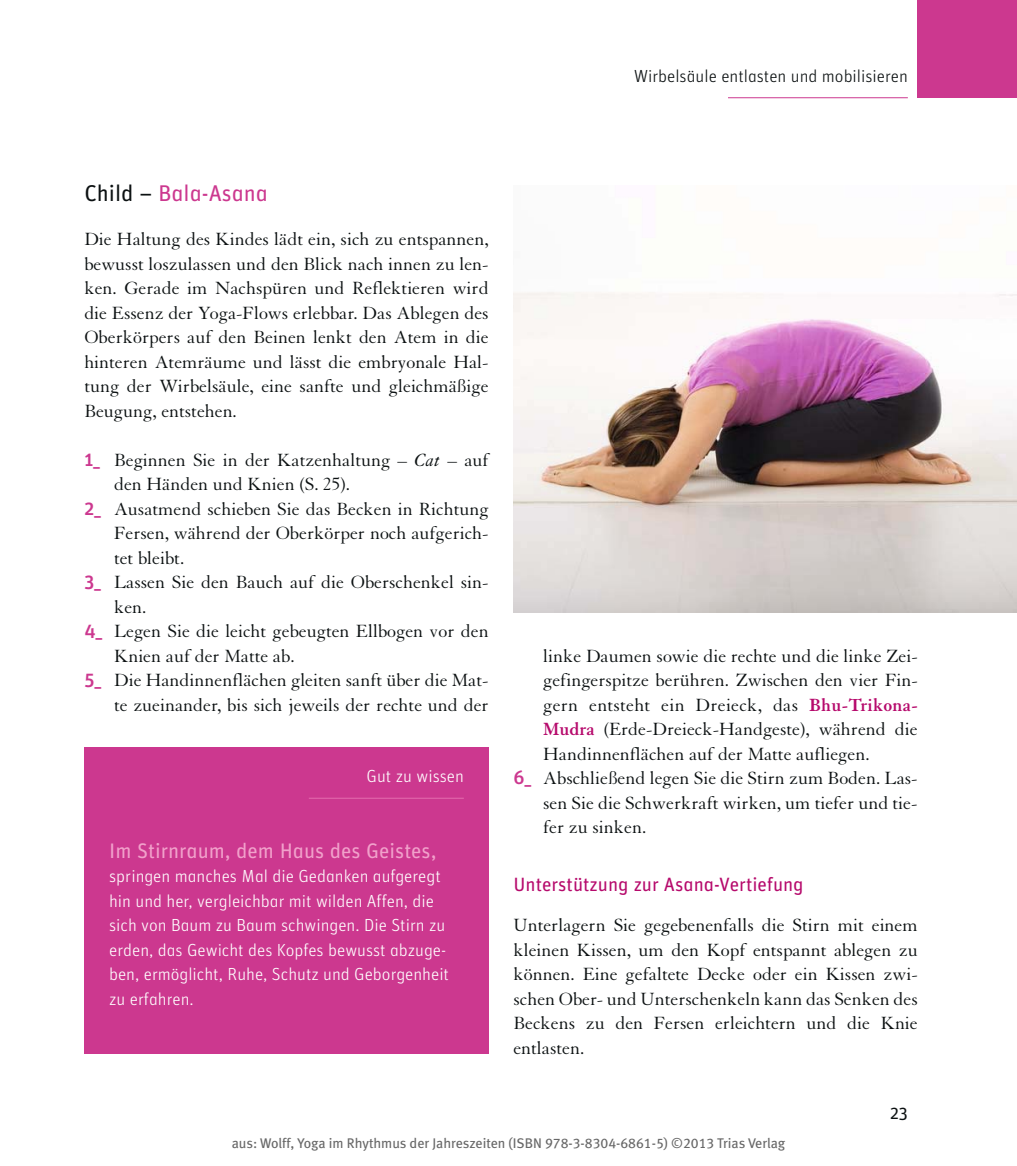
<style>
.page{position:relative;width:1017px;height:1166px;background:#fff}
.page>*{position:absolute;margin:0;border:0;box-sizing:border-box;transform-origin:0 0}
.t1{font:22.75px "Unit Regular Alternate";color:#cc388f}
.t2{font:21px "Unit Regular Alternate";color:#f1a1cb}
.t3{font:19.25px/24.5px "Granjon";color:#0c1112;text-align:justify}
.t4{font:19.25px "Unit Regular Alternate";color:#b60a6c}
.t5{font:17.5px/24.5px "Unit Light Alternate";color:#fff}
.t6{font:17.5px "Unit Light Alternate";color:#0c1112}
.t7{font:17.5px "Unit Regular Alternate";color:#0c1112}
.t8{font:14px "Meta Book LF";color:#676767}
.s1{color:#0c1112}
.s2{font-family:"Unit Medium Alternate";color:#cc388f}
.s3{font-style:italic}
.s4{font-weight:700;color:#b60a6c}
</style>
<div class="page">
<div style="left:918px;top:0;width:99px;height:98px;background:#cc388f"></div>
<hr style="left:728px;top:97px;width:180px;height:1px;background:#cc388f">
<img style="left:513px;top:292px;width:504px;height:320px">
<div style="left:84px;top:747px;width:405px;height:307px;background:#cc388f"></div>
<hr style="left:309px;top:798px;width:155px;height:1px;background:#e56daf">
<p class="t6" style="left:634px;top:69px;width:275px">Wirbelsäule entlasten und mobilisieren</p>
<p class="t1" style="left:84px;top:184px;width:185px"><span class="s1">Child –</span> Bala-Asana</p>
<p class="t3" style="left:84px;top:229px;width:406px">Die Haltung des Kindes lädt ein, sich zu entspannen, bewusst loszulassen und den Blick nach innen zu len&shy;ken. Gerade im Nachspüren und Reflektieren wird die Essenz der Yoga-Flows erlebbar. Das Ablegen des Oberkörpers auf den Beinen lenkt den Atem in die hinteren Atemräume und lässt die embryonale Hal&shy;tung der Wirbelsäule, eine sanfte und gleichmäßige Beugung, entstehen.</p>
<p class="t3" style="left:84px;top:449px;width:406px"><span class="s2">1_</span> Beginnen Sie in der Katzenhaltung – <span class="s3">Cat</span> – auf</p>
<p class="t3" style="left:114px;top:474px;width:237px">den Händen und Knien (S. 25).</p>
<p class="t3" style="left:84px;top:498px;width:406px"><span class="s2">2_</span> Ausatmend schieben Sie das Becken in Richtung</p>
<p class="t3" style="left:114px;top:523px;width:376px">Fersen, während der Oberkörper noch aufgerich-</p>
<p class="t3" style="left:114px;top:547px;width:72px">tet bleibt.</p>
<p class="t3" style="left:84px;top:572px;width:406px"><span class="s2">3_</span> Lassen Sie den Bauch auf die Oberschenkel sin-</p>
<p class="t3" style="left:114px;top:596px;width:34px">ken.</p>
<p class="t3" style="left:84px;top:621px;width:406px"><span class="s2">4_</span> Legen Sie die leicht gebeugten Ellbogen vor den</p>
<p class="t3" style="left:114px;top:645px;width:182px">Knien auf der Matte ab.</p>
<p class="t3" style="left:84px;top:670px;width:406px"><span class="s2">5_</span> Die Handinnenflächen gleiten sanft über die Mat-</p>
<p class="t3" style="left:114px;top:694px;width:376px">te zueinander, bis sich jeweils der rechte und der</p>
<p class="t5" style="left:367px;top:766px;width:99px">Gut zu wissen</p>
<p class="t2" style="left:109px;top:843px;width:329px">Im Stirnraum, dem Haus des Geistes,</p>
<p class="t5" style="left:109px;top:866px;width:341px">springen manches Mal die Gedanken aufgeregt hin und her, vergleichbar mit wilden Affen, die sich von Baum zu Baum schwingen. Die Stirn zu erden, das Gewicht des Kopfes bewusst abzuge&shy;ben, ermöglicht, Ruhe, Schutz und Geborgenheit zu erfahren.</p>
<p class="t3" style="left:543px;top:645px;width:376px">linke Daumen sowie die rechte und die linke Zei-</p>
<p class="t3" style="left:543px;top:670px;width:376px">gefingerspitze berühren. Zwischen den vier Fin-</p>
<p class="t3" style="left:543px;top:694px;width:376px">gern entsteht ein Dreieck, das <span class="s4">Bhu-Trikona-</span></p>
<p class="t3" style="left:543px;top:719px;width:376px"><span class="s4">Mudra</span> (Erde-Dreieck-Handgeste), während die</p>
<p class="t3" style="left:543px;top:743px;width:328px">Hand innenflächen auf der Matte aufliegen.</p>
<p class="t3" style="left:513px;top:768px;width:406px"><span class="s2">6_</span> Abschließend legen Sie die Stirn zum Boden. Las-</p>
<p class="t3" style="left:543px;top:792px;width:376px">sen Sie die Schwerkraft wirken, um tiefer und tie-</p>
<p class="t3" style="left:543px;top:817px;width:105px">fer zu sinken.</p>
<p class="t4" style="left:513px;top:877px;width:292px">Unterstützung zur Asana-Vertiefung</p>
<p class="t3" style="left:513px;top:915px;width:406px">Unterlagern Sie gegebenenfalls die Stirn mit einem kleinen Kissen, um den Kopf entspannt ablegen zu können. Eine gefaltete Decke oder ein Kissen zwi&shy;schen Ober- und Unterschenkeln kann das Senken des Beckens zu den Fersen erleichtern und die Knie entlas ten.</p>
<p class="t7" style="left:890px;top:1106px;width:19px">23</p>
<p class="t8" style="left:232px;top:1138px;width:555px">aus: Wolff, Yoga im Rhythmus der Jahreszeiten (ISBN 978-3-8304-6861-5) ©2013 Trias Verlag</p>
</div>
